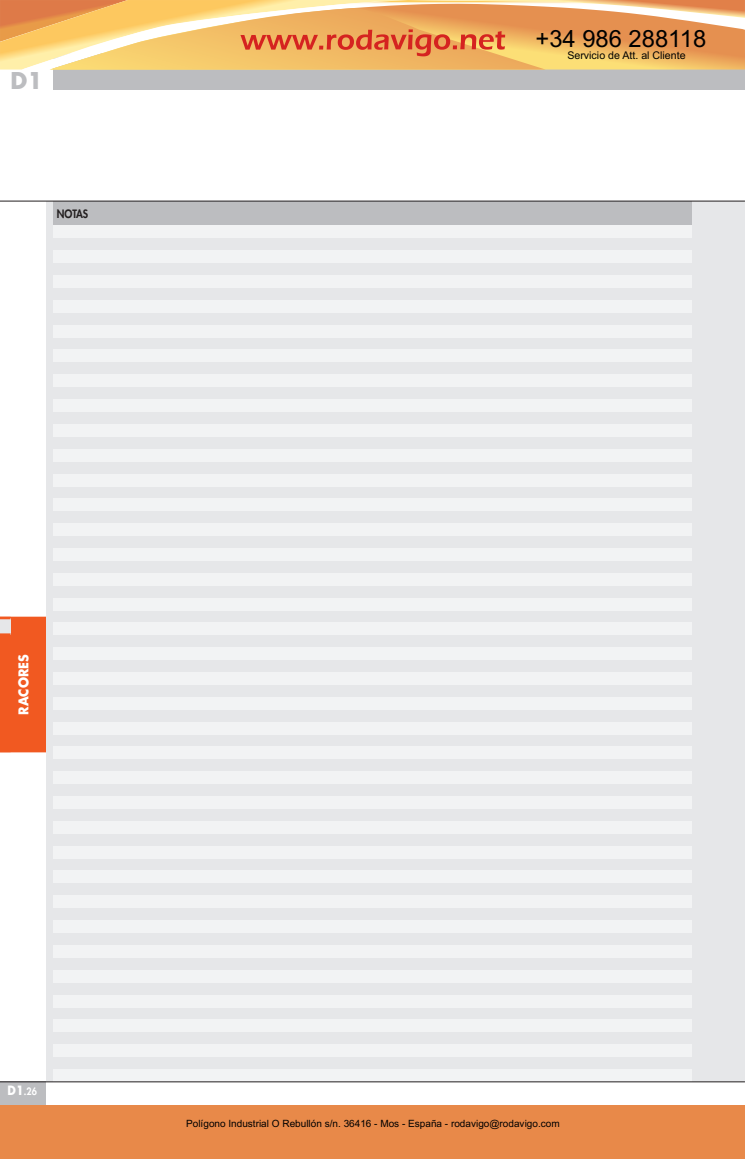
<style>
.page{position:relative;width:745px;height:1159px;background:#fff}
.page>*{position:absolute;margin:0;border:0;box-sizing:border-box;transform-origin:0 0}
.t1{font:23.75px "Arial";color:#000}
.t2{font:700 22.5px "Futura Std";color:#bcbdc0}
.t3{font:700 13.12px "Futura Std";letter-spacing:-.005em;color:#fff;scale:.95 1}
.t4{font:800 11.25px "Futura Std";color:#231f20;scale:.9 1}
.t5{font:10.62px "Arial";color:#000}
.t6{font:10px "Arial";color:#000}
.t7{font:800 10px "Futura Std";color:#fff;scale:.9 1}
.s1{font-weight:700;font-size:12.5px}
</style>
<div class="page">
<div style="left:46px;top:201px;width:698px;height:880px;background:#e6e7e9"></div>
<div style="left:0;top:1081px;width:46px;height:25px;background:#bcbdc0"></div>
<div style="left:53px;top:54px;width:691px;height:35px;background:#bcbdc0"></div>
<div style="left:0;top:615px;width:46px;height:138px;background:#f15921"></div>
<hr style="left:0;top:752px;width:46px;height:3px;background:#fff">
<hr style="left:0;top:614px;width:46px;height:2px;background:#fff">
<div style="left:0;top:618px;width:11px;height:16px;background:#e6e7e9"></div>
<svg style="left:0;top:633px;width:11px;height:2px"></svg>
<div style="left:53px;top:201px;width:638px;height:25px;background:#bcbdc0"></div>
<div style="left:53px;top:1069px;width:638px;height:12px;background:#f2f3f4"></div>
<div style="left:53px;top:1044px;width:638px;height:13px;background:#f2f3f4"></div>
<div style="left:53px;top:1019px;width:638px;height:13px;background:#f2f3f4"></div>
<div style="left:53px;top:995px;width:638px;height:12px;background:#f2f3f4"></div>
<div style="left:53px;top:970px;width:638px;height:12px;background:#f2f3f4"></div>
<div style="left:53px;top:945px;width:638px;height:12px;background:#f2f3f4"></div>
<div style="left:53px;top:920px;width:638px;height:13px;background:#f2f3f4"></div>
<div style="left:53px;top:895px;width:638px;height:13px;background:#f2f3f4"></div>
<div style="left:53px;top:871px;width:638px;height:12px;background:#f2f3f4"></div>
<div style="left:53px;top:846px;width:638px;height:12px;background:#f2f3f4"></div>
<div style="left:53px;top:821px;width:638px;height:12px;background:#f2f3f4"></div>
<div style="left:53px;top:796px;width:638px;height:13px;background:#f2f3f4"></div>
<div style="left:53px;top:771px;width:638px;height:13px;background:#f2f3f4"></div>
<div style="left:53px;top:747px;width:638px;height:12px;background:#f2f3f4"></div>
<div style="left:53px;top:722px;width:638px;height:12px;background:#f2f3f4"></div>
<div style="left:53px;top:697px;width:638px;height:12px;background:#f2f3f4"></div>
<div style="left:53px;top:672px;width:638px;height:13px;background:#f2f3f4"></div>
<div style="left:53px;top:647px;width:638px;height:13px;background:#f2f3f4"></div>
<div style="left:53px;top:623px;width:638px;height:12px;background:#f2f3f4"></div>
<div style="left:53px;top:598px;width:638px;height:12px;background:#f2f3f4"></div>
<div style="left:53px;top:573px;width:638px;height:12px;background:#f2f3f4"></div>
<div style="left:53px;top:548px;width:638px;height:12px;background:#f2f3f4"></div>
<div style="left:53px;top:523px;width:638px;height:13px;background:#f2f3f4"></div>
<div style="left:53px;top:498px;width:638px;height:13px;background:#f2f3f4"></div>
<div style="left:53px;top:474px;width:638px;height:12px;background:#f2f3f4"></div>
<div style="left:53px;top:449px;width:638px;height:12px;background:#f2f3f4"></div>
<div style="left:53px;top:424px;width:638px;height:12px;background:#f2f3f4"></div>
<div style="left:53px;top:399px;width:638px;height:13px;background:#f2f3f4"></div>
<div style="left:53px;top:374px;width:638px;height:13px;background:#f2f3f4"></div>
<div style="left:53px;top:350px;width:638px;height:12px;background:#f2f3f4"></div>
<div style="left:53px;top:325px;width:638px;height:12px;background:#f2f3f4"></div>
<div style="left:53px;top:300px;width:638px;height:12px;background:#f2f3f4"></div>
<div style="left:53px;top:275px;width:638px;height:13px;background:#f2f3f4"></div>
<div style="left:53px;top:250px;width:638px;height:13px;background:#f2f3f4"></div>
<div style="left:53px;top:226px;width:638px;height:12px;background:#f2f3f4"></div>
<hr style="left:0;top:201px;width:744px;height:1px;background:#231f20">
<hr style="left:0;top:1081px;width:744px;height:1px;background:#231f20">
<div style="left:0;top:1105px;width:744px;height:54px;background:#e88949"></div>
<svg style="left:0;top:0;width:744px;height:70px;background:#f0b56e"></svg>
<h2 class="t2" style="left:10px;top:66px;width:34px">D1</h2>
<p class="t4" style="left:57px;top:207px;width:37px">NOTAS</p>
<h1 class="t1" style="left:535px;top:22px;width:172px">+34 986 288118</h1>
<p class="t5" style="left:567px;top:48px;width:120px">Servicio de Att. al Cliente</p>
<h3 class="t3" style="left:15px;top:715px;width:65px;rotate:-90deg">RACORES</h3>
<p class="t7" style="left:8px;top:1085px;width:34px"><span class="s1">D1</span>.26</p>
<p class="t6" style="left:186px;top:1117px;width:375px">Polígono Industrial O Rebullón s/n. 36416 - Mos - España - rodavigo@rodavigo.com</p>
</div>
